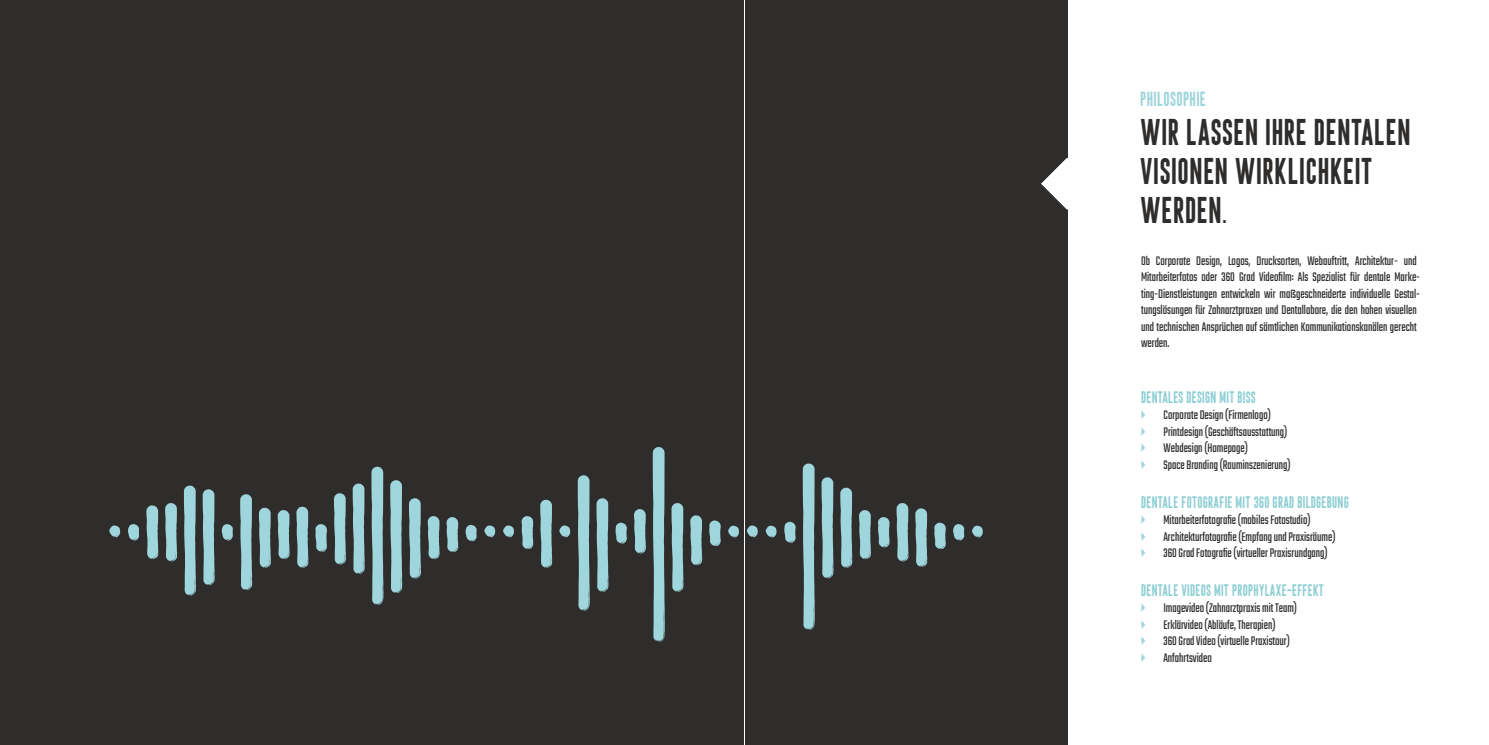
<style>
.page{position:relative;width:1489px;height:745px;background:#fff}
.page>*{position:absolute;margin:0;border:0;box-sizing:border-box;transform-origin:0 0}
.t1{font:36.25px/38.8px "Havana Sunset Sans Filled";letter-spacing:.02em;color:#2f2d2c;scale:.87 1}
.t2{font:20px "Havana Sunset Sans Filled";letter-spacing:.02em;color:#9fd5dc;scale:.87 1}
.t3{font:16.25px "Havana Sunset Sans Filled";letter-spacing:.02em;color:#8ecfd5;scale:.87 1}
.t4{font:13.75px/16.5px "Teko";color:#2f2d2c;scale:.87 1}
</style>
<div class="page">
<div style="left:0;top:0;width:1067px;height:744px;background:#2f2d2c"></div>
<svg style="left:1041px;top:158px;width:27px;height:51px"></svg>
<svg style="left:128px;top:524px;width:11px;height:16px"></svg>
<svg style="left:146px;top:505px;width:12px;height:53px"></svg>
<svg style="left:165px;top:503px;width:12px;height:58px"></svg>
<svg style="left:184px;top:485px;width:12px;height:110px"></svg>
<svg style="left:203px;top:489px;width:12px;height:96px"></svg>
<svg style="left:221px;top:524px;width:12px;height:16px"></svg>
<svg style="left:240px;top:494px;width:12px;height:96px"></svg>
<svg style="left:259px;top:507px;width:12px;height:60px"></svg>
<svg style="left:278px;top:510px;width:11px;height:48px"></svg>
<svg style="left:296px;top:506px;width:12px;height:61px"></svg>
<svg style="left:315px;top:524px;width:12px;height:27px"></svg>
<svg style="left:334px;top:493px;width:12px;height:71px"></svg>
<svg style="left:353px;top:483px;width:12px;height:90px"></svg>
<svg style="left:371px;top:466px;width:12px;height:138px;background:#92c2c8"></svg>
<svg style="left:390px;top:480px;width:12px;height:113px"></svg>
<svg style="left:409px;top:498px;width:12px;height:80px"></svg>
<svg style="left:428px;top:516px;width:11px;height:42px"></svg>
<svg style="left:446px;top:517px;width:12px;height:35px"></svg>
<svg style="left:465px;top:525px;width:12px;height:16px"></svg>
<svg style="left:484px;top:525px;width:11px;height:12px"></svg>
<svg style="left:109px;top:525px;width:11px;height:12px"></svg>
<svg style="left:747px;top:525px;width:11px;height:12px"></svg>
<svg style="left:503px;top:525px;width:11px;height:12px"></svg>
<svg style="left:559px;top:525px;width:11px;height:12px"></svg>
<svg style="left:521px;top:516px;width:12px;height:33px"></svg>
<svg style="left:540px;top:499px;width:12px;height:68px"></svg>
<svg style="left:577px;top:475px;width:13px;height:135px;background:#8bb8be"></svg>
<svg style="left:596px;top:498px;width:12px;height:93px"></svg>
<svg style="left:615px;top:522px;width:12px;height:21px"></svg>
<svg style="left:634px;top:509px;width:12px;height:44px"></svg>
<svg style="left:652px;top:447px;width:13px;height:194px;background:#8cb9bf"></svg>
<svg style="left:671px;top:503px;width:12px;height:88px"></svg>
<svg style="left:690px;top:515px;width:12px;height:50px"></svg>
<svg style="left:709px;top:520px;width:11px;height:26px"></svg>
<svg style="left:728px;top:525px;width:11px;height:12px"></svg>
<svg style="left:765px;top:525px;width:11px;height:12px"></svg>
<svg style="left:972px;top:525px;width:10px;height:12px"></svg>
<svg style="left:784px;top:521px;width:11px;height:21px"></svg>
<svg style="left:802px;top:463px;width:12px;height:166px;background:#90c0c6"></svg>
<svg style="left:821px;top:477px;width:12px;height:101px"></svg>
<svg style="left:840px;top:487px;width:12px;height:80px"></svg>
<svg style="left:859px;top:510px;width:12px;height:48px"></svg>
<svg style="left:878px;top:517px;width:11px;height:30px"></svg>
<svg style="left:896px;top:503px;width:12px;height:58px"></svg>
<svg style="left:915px;top:508px;width:12px;height:58px"></svg>
<svg style="left:934px;top:522px;width:11px;height:27px"></svg>
<svg style="left:953px;top:524px;width:11px;height:16px"></svg>
<hr style="left:744px;top:0;width:1px;height:744px;background:#fff">
<h2 class="t2" style="left:1140px;top:89px;width:77px">PHILOSOPHIE</h2>
<h1 class="t1" style="left:1140px;top:112px;width:312px">WIR LASSEN IHRE DENTALEN<br>VISIONEN WIRKLICHKEIT<br>WERDEN.</h1>
<p class="t4" style="left:1140px;top:253px;width:322px">Ob Corporate Design, Logos, Drucksorten, Webauftritt, Architektur- und Mitarbeiterfotos oder 360 Grad Videofilm: Als Spezialist für dentale Marke&shy;ting-Dienstleistungen entwickeln wir maßgeschneiderte individuelle Gestal&shy;tungslösungen für Zahnarztpraxen und Dentallabore, die den hohen visuellen und technischen Ansprüchen auf sämtlichen Kommunikationskanälen gerecht werden.</p>
<p class="t3" style="left:1141px;top:388px;width:133px">DENTALES DESIGN MIT BISS</p>
<p class="t4" style="left:1163px;top:407px;width:147px">Corporate Design (Firmenlogo)<br>Printdesign (Geschäftsausstattung)<br>Webdesign (Homepage)<br>Space Branding (Rauminszenierung)</p>
<p class="t3" style="left:1141px;top:493px;width:240px">DENTALE FOTOGRAFIE MIT 360 GRAD BILDGEBUNG</p>
<p class="t4" style="left:1163px;top:512px;width:199px">Mitarbeiterfotografie (mobiles Fotostudio)<br>Architekturfotografie (Empfang und Praxisräume)<br>360 Grad Fotografie (virtueller Praxisrundgang)</p>
<p class="t3" style="left:1141px;top:581px;width:212px">DENTALE VIDEOS MIT PROPHYLAXE-EFFEKT</p>
<p class="t4" style="left:1163px;top:600px;width:155px">Imagevideo (Zahnarztpraxis mit Team)<br>Erklärvideo (Abläufe, Therapien)<br>360 Grad Video (virtuelle Praxistour)<br>Anfahrtsvideo</p>
</div>
